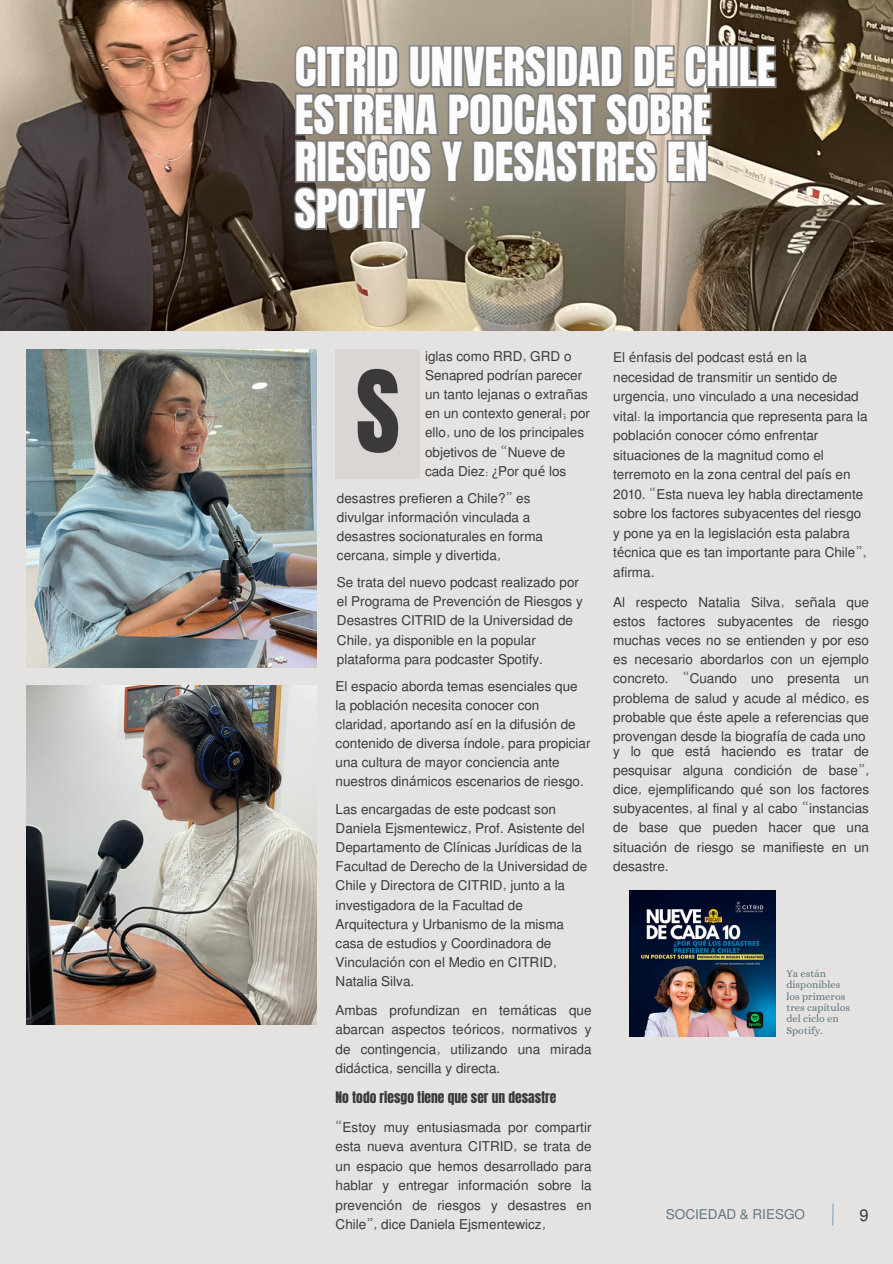
<style>
.page{position:relative;width:893px;height:1264px;background:#fff}
.page>*{position:absolute;margin:0;border:0;box-sizing:border-box;transform-origin:0 0}
.t1{font:96px "Anton";color:#3b3939}
.t2{font:45.75px/47.2px "Anton";letter-spacing:-.005em;color:#fcfcfc}
.t3{font:16.5px "Mukti";color:#3b3939}
.t4{font:13.5px/19.2px "Mukti";color:#3b3939}
.t5{font:13.5px "Anton";color:#3b3939}
.t6{font:13.5px "Mukti";color:#637680}
.t7{font:10.5px/11.4px "Alice";color:#637680}
.s1{font-family:"Noto Sans"}
</style>
<div class="page">
<div style="left:0;top:0;width:892px;height:1263px;background:#e4e3e2"></div>
<img style="left:0;top:0;width:892px;height:331px">
<svg style="left:832px;top:1203px;width:2px;height:23px"></svg>
<img style="left:26px;top:685px;width:266px;height:339px">
<img style="left:26px;top:349px;width:266px;height:318px">
<svg style="left:292px;top:0;width:486px;height:1037px"></svg>
<svg style="left:293px;top:0;width:416px;height:1037px"></svg>
<svg style="left:292px;top:184px;width:138px;height:48px;background:#79736b"></svg>
<img style="left:629px;top:890px;width:146px;height:146px">
<p class="t2" style="left:295px;top:44px;width:482px">CITRID UNIVERSIDAD DE CHILE<br>ESTRENA PODCAST SOBRE<br>RIESGOS Y DESASTRES EN<br>SPOTIFY</p>
<p class="t1" style="left:355px;top:343px;width:46px">S</p>
<p class="t4" style="left:425px;top:346px;width:166px">iglas como RRD, GRD o<br>Senapred podr<span class="s1">í</span>an parecer un tanto lejanas o extra<span class="s1">ñ</span>as en un contexto general; por ello, uno de los principales objetivos de “Nueve de cada Diez: <span class="s1">¿</span>Por qu<span class="s1">é</span> los</p>
<p class="t4" style="left:337px;top:487px;width:207px">desastres prefieren a Chile?” es divulgar informaci<span class="s1">ó</span>n vinculada a desastres socionaturales en forma cercana, simple y divertida,</p>
<p class="t4" style="left:337px;top:572px;width:247px">Se trata del nuevo podcast realizado por el Programa de Prevenci<span class="s1">ó</span>n de Riesgos y Desastres CITRID de la Universidad de Chile, ya disponible en la popular plataforma para podcaster Spotify.</p>
<p class="t4" style="left:335px;top:675px;width:256px">El espacio aborda temas esenciales que la poblaci<span class="s1">ó</span>n necesita conocer con claridad, aportando as<span class="s1">í</span> en la difusi<span class="s1">ó</span>n de contenido de diversa <span class="s1">í</span>ndole, para propiciar una cultura de mayor conciencia ante nuestros din<span class="s1">á</span>micos escenarios de riesgo.</p>
<p class="t4" style="left:335px;top:798px;width:253px">Las encargadas de este podcast son Daniela Ejsmentewicz, Prof. Asistente del Departamento de Cl<span class="s1">í</span>nicas Jur<span class="s1">í</span>dicas de la Facultad de Derecho de la Universidad de Chile y Directora de CITRID, junto a la investigadora de la Facultad de Arquitectura y Urbanismo de la misma casa de estudios y Coordinadora de Vinculaci<span class="s1">ó</span>n con el Medio en CITRID, Natalia Silva.</p>
<p class="t4" style="left:335px;top:999px;width:257px;text-align:justify">Ambas profundizan en tem<span class="s1">á</span>ticas que abarcan aspectos te<span class="s1">ó</span>ricos, normativos y de contingencia, utilizando una mirada did<span class="s1">á</span>ctica, sencilla y directa.</p>
<p class="t5" style="left:335px;top:1088px;width:222px">No todo riesgo tiene que ser un desastre</p>
<p class="t4" style="left:335px;top:1116px;width:257px;text-align:justify">“Estoy muy entusiasmada por compartir esta nueva aventura CITRID, se trata de un espacio que hemos desarrollado para hablar y entregar informaci<span class="s1">ó</span>n sobre la prevenci<span class="s1">ó</span>n de riesgos y desastres en Chile”, dice Daniela Ejsmentewicz,</p>
<p class="t4" style="left:613px;top:347px;width:256px">El <span class="s1">é</span>nfasis del podcast est<span class="s1">á</span> en la necesidad de transmitir un sentido de urgencia, uno vinculado a una necesidad vital: la importancia que representa para la poblaci<span class="s1">ó</span>n conocer c<span class="s1">ó</span>mo enfrentar situaciones de la magnitud como el terremoto en la zona central del pa<span class="s1">í</span>s en 2010. “Esta nueva ley habla directamente sobre los factores subyacentes del riesgo y pone ya en la legislaci<span class="s1">ó</span>n esta palabra t<span class="s1">é</span>cnica que es tan importante para Chile”, afirma.</p>
<p class="t4" style="left:613px;top:592px;width:257px;text-align:justify">Al respecto Natalia Silva, se<span class="s1">ñ</span>ala que estos factores subyacentes de riesgo muchas veces no se entienden y por eso es necesario abordarlos con un ejemplo concreto. “Cuando uno presenta un problema de salud y acude al m<span class="s1">é</span>dico, es probable que <span class="s1">é</span>ste apele a referencias que provengan desde la biograf<span class="s1">í</span>a de cada uno</p>
<p class="t4" style="left:613px;top:741px;width:257px;text-align:justify">y lo que est<span class="s1">á</span> haciendo es tratar de pesquisar alguna condici<span class="s1">ó</span>n de base”, dice, ejemplificando qu<span class="s1">é</span> son los factores subyacentes, al final y al cabo “instancias de base que pueden hacer que una situaci<span class="s1">ó</span>n de riesgo se manifieste en un desastre.</p>
<p class="t7" style="left:786px;top:967px;width:65px">Ya están disponibles los primeros tres capítulos del ciclo en<br>Spotify.</p>
<p class="t6" style="left:666px;top:1204px;width:140px">SOCIEDAD &amp; RIESGO</p>
<p class="t3" style="left:859px;top:1203px;width:11px">9</p>
</div>
